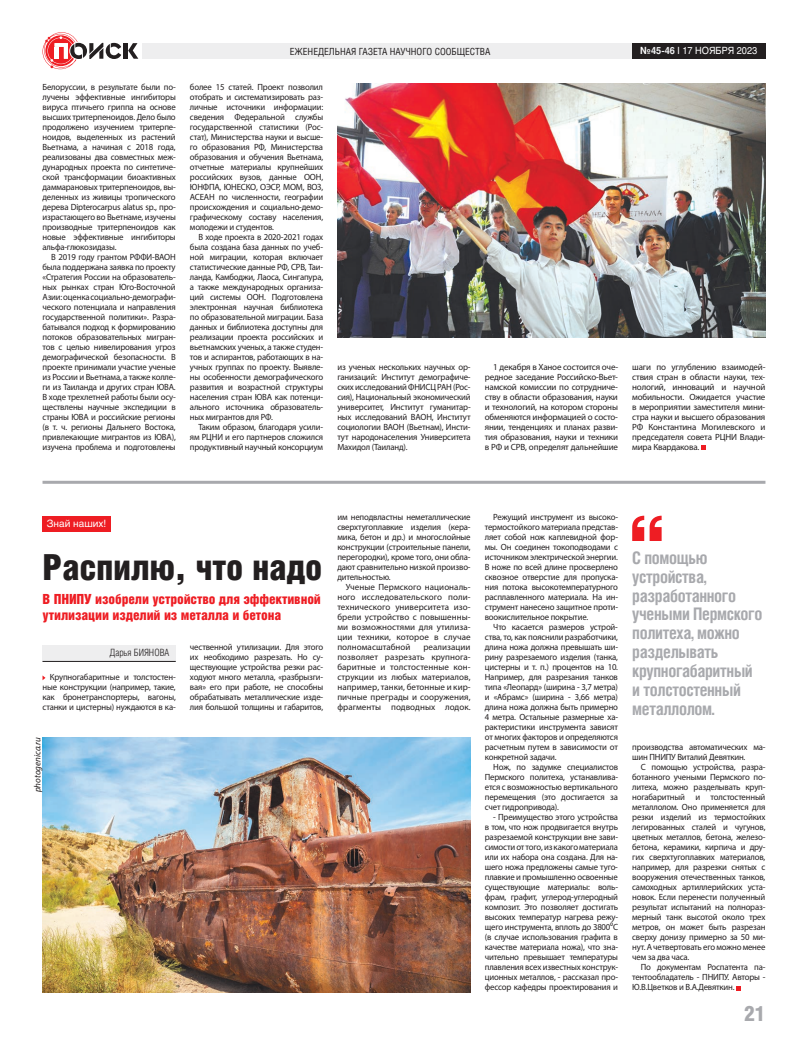
<style>
.page{position:relative;width:808px;height:1049px;background:#fff}
.page>*{position:absolute;margin:0;border:0;box-sizing:border-box;transform-origin:0 0}
.t1{font:36px "Helios Cond Black C";letter-spacing:-.01em;color:#231f20}
.t2{font:21.1px "Helios Cond Black C";color:#a8a9ad}
.t3{font:700 17.3px/18.8px "Helios Cond C";letter-spacing:-.02em;color:#a8a9ad}
.t4{font:14px/16px "Helios Cond Black C";letter-spacing:-.01em;color:#ee1d23}
.t5{font:10px "Helios Cond Light C";color:#231f20}
.t6{font:10px "Helios C";color:#fff}
.t7{font:9.8px "Helios Cond C";color:#231f20}
.t8{font:9.8px "Helios C";color:#fff;scale:.93 1}
.t9{font:9px/10px "Myriad Pro";letter-spacing:-.02em;color:#231f20;text-align:justify}
.t10{font:italic 9px "Myriad Pro";color:#231f20}
.s1{font-weight:700}
.s2{font-weight:700;color:#f2f3f4}
</style>
<div class="page">
<hr style="left:124px;top:43px;width:4px;height:16px;background:#231f20">
<svg style="left:128px;top:43px;width:10px;height:16px"></svg>
<svg style="left:43px;top:32px;width:78px;height:37px"></svg>
<div style="left:142px;top:43px;width:496px;height:16px;background:#eeeeef"></div>
<div style="left:632px;top:43px;width:133px;height:16px;background:#231f20"></div>
<hr style="left:43px;top:481px;width:722px;height:3px;background:#a8a9ad">
<img style="left:337px;top:84px;width:428px;height:253px">
<svg style="left:632px;top:516px;width:30px;height:25px"></svg>
<img style="left:43px;top:737px;width:428px;height:255px">
<div style="left:43px;top:516px;width:68px;height:15px;background:#ee1d23"></div>
<div style="left:43px;top:645px;width:133px;height:16px;background:#eeeeef"></div>
<hr style="left:43px;top:661px;width:133px;height:1px;background:#231f20">
<svg style="left:736px;top:986px;width:5px;height:4px"></svg>
<svg style="left:701px;top:446px;width:5px;height:4px"></svg>
<p class="t9" style="left:43px;top:82px;width:135px">Белоруссии, в результате были по&shy;лучены эффективные ингибиторы вируса птичьего гриппа на основе высших тритерпеноидов. Дело было продолжено изучением тритерпе&shy;ноидов, выделенных из растений Вьетнама, а начиная с 2018 года, реализованы два совместных меж&shy;дународных проекта по синтетиче&shy;ской трансформации биоактивных даммарановых тритерпеноидов, вы&shy;деленных из живицы тропического дерева Dipterocarpus alatus sp., про&shy;израстающего во Вьетнаме, изучены производные тритерпеноидов как новые эффективные ингибиторы альфа-глюкозидазы.</p>
<p class="t9" style="left:43px;top:252px;width:135px;text-indent:9px">В 2019 году грантом РФФИ-ВАОН была поддержана заявка по проекту «Стратегия России на образователь&shy;ных рынках стран Юго-Восточной Азии: оценка социально-демографи&shy;ческого потенциала и направления государственной политики». Разра&shy;батывался подход к формированию потоков образовательных мигран&shy;тов с целью нивелирования угроз демографической безопасности. В проекте принимали участие ученые из России и Вьетнама, а также колле&shy;ги из Таиланда и других стран ЮВА.<br>В ходе трехлетней работы были осу&shy;ществлены научные экспедиции в страны ЮВА и российские регионы (в т. ч. регионы Дальнего Востока, привлекающие мигрантов из ЮВА), изучена проблема и подготовлены</p>
<p class="t7" style="left:290px;top:45px;width:202px">ЕЖЕНЕДЕЛЬНАЯ ГАЗЕТА НАУЧНОГО СООБЩЕСТВА</p>
<p class="t8" style="left:640px;top:45px;width:127px"><span class="s1">№</span><span class="s2">45-46</span> I 17 НОЯБРЯ 2023</p>
<p class="t9" style="left:190px;top:82px;width:135px">более 15 статей. Проект позволил отобрать и систематизировать раз&shy;личные источники информации: сведения Федеральной службы государственной статистики (Рос&shy;стат), Министерства науки и высше&shy;го образования РФ, Министерства образования и обучения Вьетнама, отчетные материалы крупнейших российских вузов, данные ООН, ЮНФПА, ЮНЕСКО, ОЭСР, МОМ, ВОЗ, АСЕАН по численности, географии происхождения и социально-демо&shy;графическому составу населения, молодежи и студентов.</p>
<p class="t9" style="left:190px;top:232px;width:135px;text-indent:9px">В ходе проекта в 2020-2021 годах была создана база данных по учеб&shy;ной миграции, которая включает статистические данные РФ, СРВ, Таи&shy;ланда, Камбоджи, Лаоса, Сингапура, а также международных организа&shy;ций системы ООН. Подготовлена электронная научная библиотека по образовательной миграции. База данных и библиотека доступны для реализации проекта российских и вьетнамских ученых, а также студен&shy;тов и аспирантов, работающих в на&shy;учных группах по проекту. Выявле&shy;ны особенности демографического развития и возрастной структуры населения стран ЮВА как потенци&shy;ального источника образователь&shy;ных мигрантов для РФ.</p>
<p class="t9" style="left:190px;top:422px;width:135px;text-indent:9px">Таким образом, благодаря усили&shy;ям РЦНИ и его партнеров сложился продуктивный научный консорциум</p>
<p class="t9" style="left:337px;top:362px;width:135px">из ученых нескольких научных ор&shy;ганизаций: Институт демографиче&shy;ских исследований ФНИСЦ РАН (Рос&shy;сия), Национальный экономический университет, Институт гуманитар&shy;ных исследований ВАОН, Институт социологии ВАОН (Вьетнам), Инсти&shy;тут народонаселения Университета Махидол (Таиланд).</p>
<p class="t9" style="left:485px;top:362px;width:135px;text-indent:9px">1 декабря в Ханое состоится оче&shy;редное заседание Российско-Вьет&shy;намской комиссии по сотрудниче&shy;ству в области образования, науки и технологий, на котором стороны обменяются информацией о состо&shy;янии, тенденциях и планах разви&shy;тия образования, науки и техники в РФ и СРВ, определят дальнейшие</p>
<p class="t9" style="left:632px;top:362px;width:135px">шаги по углублению взаимодей&shy;ствия стран в области науки, тех&shy;нологий, инноваций и научной мобильности. Ожидается участие в мероприятии заместителя мини&shy;стра науки и высшего образования РФ Константина Могилевского и председателя совета РЦНИ Влади&shy;мира Квардакова.</p>
<p class="t6" style="left:47px;top:517px;width:61px">Знай наших!</p>
<h1 class="t1" style="left:43px;top:546px;width:281px">Распилю, что надо</h1>
<h3 class="t4" style="left:43px;top:591px;width:280px">В ПНИПУ изобрели устройство для эффективной утилизации изделий из металла и бетона</h3>
<p class="t9" style="left:190px;top:642px;width:135px">чественной утилизации. Для этого их необходимо разрезать. Но су&shy;ществующие устройства резки рас&shy;ходуют много металла, «разбрызги&shy;вая» его при работе, не способны обрабатывать металлические изде&shy;лия большой толщины и габаритов,</p>
<p class="t5" style="left:109px;top:647px;width:61px">Дарья БИЯНОВА</p>
<p class="t9" style="left:43px;top:672px;width:135px;text-indent:7px">Крупногабаритные и толстостен&shy;ные конструкции (например, такие, как бронетранспортеры, вагоны, станки и цистерны) нуждаются в ка-</p>
<p class="t10" style="left:32px;top:792px;width:57px;rotate:-90deg">photogenica.ru</p>
<p class="t9" style="left:337px;top:512px;width:135px">им неподвластны неметаллические сверхтугоплавкие изделия (кера&shy;мика, бетон и др.) и многослойные конструкции (строительные панели, перегородки), кроме того, они обла&shy;дают сравнительно низкой произво&shy;дительностью.</p>
<p class="t9" style="left:337px;top:582px;width:135px;text-indent:9px">Ученые Пермского националь&shy;ного исследовательского поли&shy;технического университета изо&shy;брели устройство с повышенны&shy;ми возможностями для утилиза&shy;ции техники, которое в случае полномасштабной</p>
<p class="t9" style="left:337px;top:642px;width:135px;text-indent:86px">реализации позволяет разрезать крупнога&shy;баритные и толстостенные кон&shy;струкции из любых материалов, например, танки, бетонные и кир&shy;пичные преграды и сооружения, фрагменты подводных лодок.</p>
<p class="t9" style="left:485px;top:512px;width:135px;text-indent:9px">Режущий инструмент из высоко&shy;термостойкого материала представ&shy;ляет собой нож каплевидной фор&shy;мы. Он соединен токоподводами с источником электрической энергии.<br>В ноже по всей длине просверлено сквозное отверстие для пропуска&shy;ния потока высокотемпературного расплавленного материала. На ин&shy;струмент нанесено защитное проти&shy;воокислительное покрытие.</p>
<p class="t9" style="left:485px;top:622px;width:135px;text-indent:9px">Что касается размеров устрой&shy;ства, то, как пояснили разработчики, длина ножа должна превышать ши&shy;рину разрезаемого изделия (танка, цистерны и т. п.) процентов на 10.<br>Например, для разрезания танков типа «Леопард» (ширина - 3,7 метра) и «Абрамс» (ширина - 3,66 метра) длина ножа должна быть примерно 4 метра. Остальные размерные ха&shy;рактеристики инструмента зависят от многих факторов и определяются расчетным путем в зависимости от конкретной задачи.</p>
<p class="t9" style="left:485px;top:762px;width:135px;text-indent:9px">Нож, по задумке специалистов Пермского политеха, устанавлива&shy;ется с возможностью вертикального перемещения (это достигается за счет гидропривода).</p>
<p class="t9" style="left:485px;top:812px;width:135px;text-indent:9px">- Преимущество этого устройства в том, что нож продвигается внутрь разрезаемой конструкции вне зави&shy;симости от того, из какого материала или их набора она создана. Для на&shy;шего ножа предложены самые туго&shy;плавкие и промышленно освоенные существующие материалы: воль&shy;фрам, графит, углерод-углеродный композит. Это позволяет достигать высоких температур нагрева режу&shy;щего инструмента, вплоть до 38000C (в случае использования графита в качестве материала ножа), что зна&shy;чительно превышает температуры плавления всех известных конструк&shy;ционных металлов, - рассказал про&shy;фессор кафедры проектирования и</p>
<h3 class="t3" style="left:632px;top:548px;width:132px">С помощью устройства, разработанного учеными Пермского политеха, можно разделывать крупногабаритный и толстостенный металлолом.</h3>
<p class="t9" style="left:632px;top:742px;width:135px">производства автоматических ма&shy;шин ПНИПУ Виталий Девяткин.</p>
<p class="t9" style="left:632px;top:762px;width:135px;text-indent:9px">С помощью устройства, разра&shy;ботанного учеными Пермского по&shy;литеха, можно разделывать круп&shy;ногабаритный и толстостенный металлолом. Оно применяется для резки изделий из термостойких легированных сталей и чугунов, цветных металлов, бетона, железо&shy;бетона, керамики, кирпича и дру&shy;гих сверхтугоплавких материалов, например, для разрезки снятых с вооружения отечественных танков, самоходных артиллерийских уста&shy;новок. Если перенести полученный результат испытаний на полнораз&shy;мерный танк высотой около трех метров, он может быть разрезан сверху донизу примерно за 50 ми&shy;нут. А четвертовать его можно менее чем за два часа.</p>
<p class="t9" style="left:632px;top:962px;width:135px;text-indent:9px">По документам Роспатента па&shy;тентообладатель - ПНИПУ. Авторы - Ю.В.Цветков и В.А.Девяткин.</p>
<h2 class="t2" style="left:744px;top:1001px;width:23px">21</h2>
</div>
